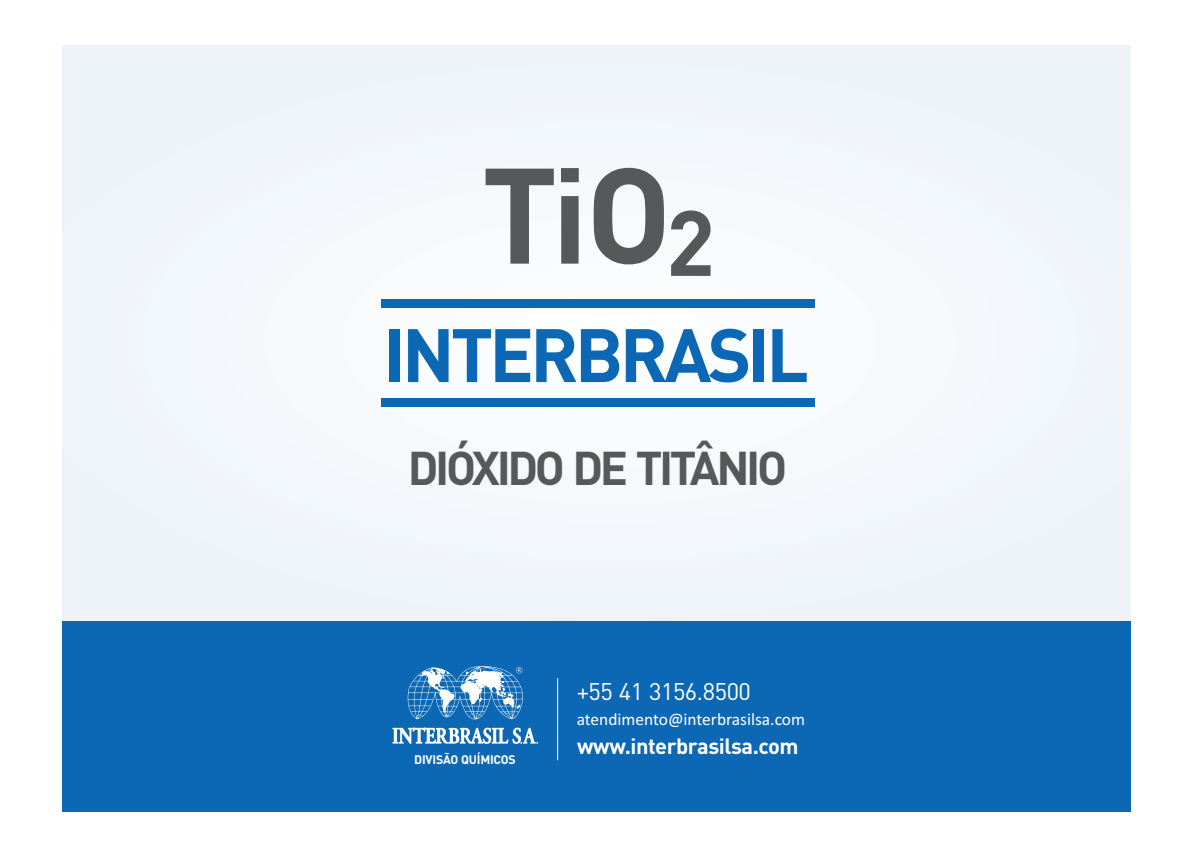
<style>
.page{position:relative;width:1191px;height:842px;background:#fff}
.page>*{position:absolute;margin:0;border:0;box-sizing:border-box;transform-origin:0 0}
.t1{font:700 133.4px "DIN Pro";color:#57585a}
.t2{font:700 74.3px "DIN Pro";letter-spacing:-.055em;color:#0c68b4}
.t3{font:700 46.7px "DIN Pro";letter-spacing:-.075em;color:#57585a}
.t4{font:23.8px "DIN Pro";letter-spacing:-.02em;color:#fff}
.t5{font:700 21.8px "DIN Pro";letter-spacing:-.02em;color:#fff}
.t6{font:17.4px "Calibri";color:#fff}
.t7{font:700 12.3px "DIN Pro";letter-spacing:-.02em;color:#fff}
</style>
<div class="page">
<div style="left:62px;top:46px;width:1068px;height:765px;background:#f2f7fb"></div>
<div style="left:62px;top:621px;width:1068px;height:190px;background:#0c68b4"></div>
<svg style="left:392px;top:727px;width:146px;height:17px"></svg>
<svg style="left:408px;top:666px;width:115px;height:54px"></svg>
<hr style="left:557px;top:678px;width:1px;height:82px;background:#fff">
<div style="left:381px;top:399px;width:434px;height:8px;background:#0c68b4"></div>
<div style="left:381px;top:300px;width:434px;height:8px;background:#0c68b4"></div>
<h1 class="t1" style="left:481px;top:169px;width:235px">TiO<sub>2</sub></h1>
<h2 class="t2" style="left:383px;top:329px;width:427px">INTERBRASIL</h2>
<h3 class="t3" style="left:408px;top:452px;width:381px">DIÓXIDO DE TITÂNIO</h3>
<p class="t7" style="left:414px;top:755px;width:103px">DIVISÃO QUÍMICOS</p>
<h3 class="t4" style="left:576px;top:683px;width:176px">+55 41 3156.8500</h3>
<p class="t6" style="left:577px;top:712px;width:230px">atendimento@interbrasilsa.com</p>
<p class="t5" style="left:577px;top:738px;width:223px">www.interbrasilsa.com</p>
</div>
